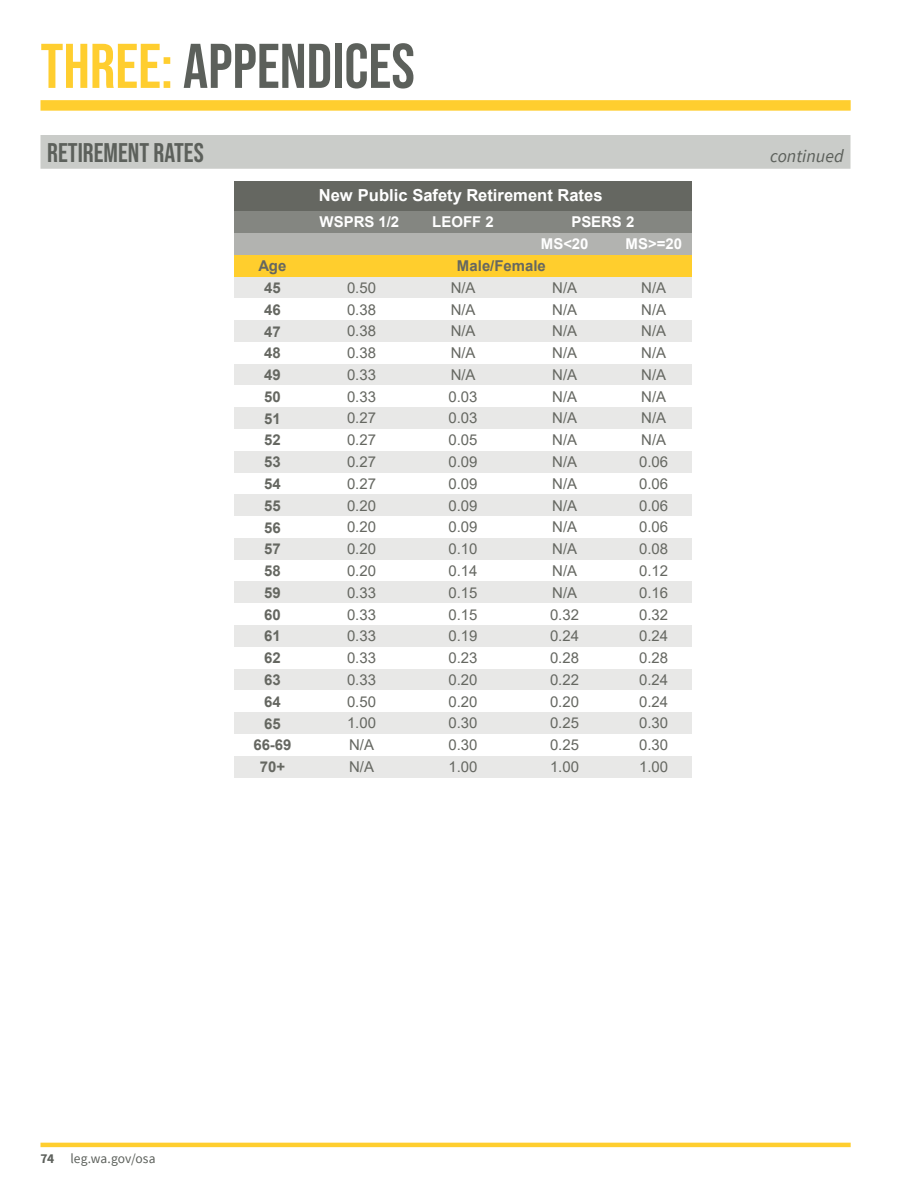
<style>
.page{position:relative;width:918px;height:1188px;background:#fff}
.page>*{position:absolute;margin:0;border:0;box-sizing:border-box;transform-origin:0 0}
.t1{font:63px "Bebas Neue";color:#5c605b}
.t2{font:27px "Bebas Neue";color:#5c605b}
.t3{font:italic 18px "Source Sans Pro";color:#5c605b}
.t4{font:700 16.5px "Arial";color:#fff}
.t5{font:15px "Arial";color:#656761}
.t6{font:700 15px/22.4px "Arial";color:#656761;text-align:center}
.t7{font:700 15px "Arial";color:#fff}
.t8{font:13.5px "Source Sans Pro";letter-spacing:.005em;color:#5c605b}
.s1{color:#ffce2f}
.s2{font-weight:700}
</style>
<div class="page">
<div style="left:40px;top:100px;width:811px;height:11px;background:#ffce2f"></div>
<hr style="left:40px;top:1143px;width:811px;height:4px;background:#ffce2f">
<div style="left:40px;top:135px;width:810px;height:34px;background:#caccc9"></div>
<div style="left:234px;top:181px;width:458px;height:30px;background:#656761"></div>
<div style="left:234px;top:211px;width:458px;height:22px;background:#848681"></div>
<div style="left:234px;top:233px;width:458px;height:22px;background:#b2b3b0"></div>
<div style="left:234px;top:255px;width:458px;height:22px;background:#ffce2d"></div>
<div style="left:234px;top:277px;width:458px;height:22px;background:#e8e8e7"></div>
<div style="left:234px;top:298px;width:458px;height:22px;background:#fff"></div>
<div style="left:234px;top:320px;width:458px;height:22px;background:#e8e8e7"></div>
<div style="left:234px;top:364px;width:458px;height:22px;background:#e8e8e7"></div>
<div style="left:234px;top:385px;width:458px;height:22px;background:#fff"></div>
<div style="left:234px;top:407px;width:458px;height:22px;background:#e8e8e7"></div>
<div style="left:234px;top:451px;width:458px;height:22px;background:#e8e8e7"></div>
<div style="left:234px;top:494px;width:458px;height:22px;background:#e8e8e7"></div>
<div style="left:234px;top:538px;width:458px;height:22px;background:#e8e8e7"></div>
<div style="left:234px;top:581px;width:458px;height:22px;background:#e8e8e7"></div>
<div style="left:234px;top:625px;width:458px;height:22px;background:#e8e8e7"></div>
<div style="left:234px;top:669px;width:458px;height:22px;background:#e8e8e7"></div>
<div style="left:234px;top:690px;width:458px;height:22px;background:#fff"></div>
<div style="left:234px;top:712px;width:458px;height:22px;background:#e8e8e7"></div>
<div style="left:234px;top:756px;width:458px;height:22px;background:#e8e8e7"></div>
<h1 class="t1" style="left:40px;top:30px;width:376px"><span class="s1">THREE:</span> APPENDICES</h1>
<h2 class="t2" style="left:47px;top:137px;width:158px">RETIREMENT RATES</h2>
<p class="t3" style="left:770px;top:145px;width:75px">continued</p>
<p class="t4" style="left:319px;top:184px;width:285px">New Public Safety Retirement Rates</p>
<p class="t6" style="left:259px;top:254px;width:29px">Age<br>45</p>
<p class="t7" style="left:320px;top:211px;width:81px">WSPRS 1/2</p>
<p class="t7" style="left:432px;top:211px;width:63px">LEOFF 2</p>
<p class="t7" style="left:571px;top:211px;width:64px">PSERS 2</p>
<p class="t7" style="left:541px;top:233px;width:49px">MS&lt;20</p>
<p class="t7" style="left:625px;top:233px;width:58px">MS&gt;=20</p>
<p class="t6" style="left:457px;top:254px;width:91px">Male/Female</p>
<p class="t5" style="left:347px;top:277px;width:31px">0.50</p>
<p class="t5" style="left:451px;top:277px;width:26px">N/A</p>
<p class="t5" style="left:552px;top:277px;width:26px">N/A</p>
<p class="t5" style="left:641px;top:277px;width:26px">N/A</p>
<p class="t6" style="left:264px;top:298px;width:18px">46</p>
<p class="t5" style="left:347px;top:299px;width:31px">0.38</p>
<p class="t5" style="left:451px;top:299px;width:26px">N/A</p>
<p class="t5" style="left:552px;top:299px;width:26px">N/A</p>
<p class="t5" style="left:641px;top:299px;width:26px">N/A</p>
<p class="t6" style="left:264px;top:320px;width:18px">47</p>
<p class="t5" style="left:347px;top:321px;width:31px">0.38</p>
<p class="t5" style="left:451px;top:321px;width:26px">N/A</p>
<p class="t5" style="left:552px;top:321px;width:26px">N/A</p>
<p class="t5" style="left:641px;top:321px;width:26px">N/A</p>
<p class="t6" style="left:264px;top:342px;width:18px">48</p>
<p class="t5" style="left:347px;top:343px;width:31px">0.38</p>
<p class="t5" style="left:451px;top:343px;width:26px">N/A</p>
<p class="t5" style="left:552px;top:343px;width:26px">N/A</p>
<p class="t5" style="left:641px;top:343px;width:26px">N/A</p>
<p class="t6" style="left:264px;top:364px;width:18px">49</p>
<p class="t5" style="left:347px;top:364px;width:31px">0.33</p>
<p class="t5" style="left:451px;top:364px;width:26px">N/A</p>
<p class="t5" style="left:552px;top:364px;width:26px">N/A</p>
<p class="t5" style="left:641px;top:364px;width:26px">N/A</p>
<p class="t6" style="left:264px;top:386px;width:18px">50</p>
<p class="t5" style="left:347px;top:386px;width:31px">0.33</p>
<p class="t5" style="left:449px;top:386px;width:31px">0.03</p>
<p class="t5" style="left:552px;top:386px;width:26px">N/A</p>
<p class="t5" style="left:641px;top:386px;width:26px">N/A</p>
<p class="t6" style="left:264px;top:407px;width:18px">51</p>
<p class="t5" style="left:347px;top:408px;width:31px">0.27</p>
<p class="t5" style="left:449px;top:408px;width:31px">0.03</p>
<p class="t5" style="left:552px;top:408px;width:26px">N/A</p>
<p class="t5" style="left:641px;top:408px;width:26px">N/A</p>
<p class="t6" style="left:264px;top:429px;width:18px">52</p>
<p class="t5" style="left:347px;top:430px;width:31px">0.27</p>
<p class="t5" style="left:449px;top:430px;width:31px">0.05</p>
<p class="t5" style="left:552px;top:430px;width:26px">N/A</p>
<p class="t5" style="left:641px;top:430px;width:26px">N/A</p>
<p class="t6" style="left:264px;top:451px;width:18px">53</p>
<p class="t5" style="left:347px;top:451px;width:31px">0.27</p>
<p class="t5" style="left:449px;top:451px;width:31px">0.09</p>
<p class="t5" style="left:552px;top:451px;width:26px">N/A</p>
<p class="t5" style="left:639px;top:451px;width:31px">0.06</p>
<p class="t6" style="left:264px;top:473px;width:18px">54</p>
<p class="t5" style="left:347px;top:473px;width:31px">0.27</p>
<p class="t5" style="left:449px;top:473px;width:31px">0.09</p>
<p class="t5" style="left:552px;top:473px;width:26px">N/A</p>
<p class="t5" style="left:639px;top:473px;width:31px">0.06</p>
<p class="t6" style="left:264px;top:495px;width:18px">55</p>
<p class="t5" style="left:347px;top:495px;width:31px">0.20</p>
<p class="t5" style="left:449px;top:495px;width:31px">0.09</p>
<p class="t5" style="left:552px;top:495px;width:26px">N/A</p>
<p class="t5" style="left:639px;top:495px;width:31px">0.06</p>
<p class="t6" style="left:264px;top:516px;width:18px">56</p>
<p class="t5" style="left:347px;top:517px;width:31px">0.20</p>
<p class="t5" style="left:449px;top:517px;width:31px">0.09</p>
<p class="t5" style="left:552px;top:517px;width:26px">N/A</p>
<p class="t5" style="left:639px;top:517px;width:31px">0.06</p>
<p class="t6" style="left:264px;top:538px;width:18px">57</p>
<p class="t5" style="left:347px;top:539px;width:31px">0.20</p>
<p class="t5" style="left:449px;top:539px;width:31px">0.10</p>
<p class="t5" style="left:552px;top:539px;width:26px">N/A</p>
<p class="t5" style="left:639px;top:539px;width:31px">0.08</p>
<p class="t6" style="left:264px;top:560px;width:18px">58</p>
<p class="t5" style="left:347px;top:560px;width:31px">0.20</p>
<p class="t5" style="left:449px;top:560px;width:31px">0.14</p>
<p class="t5" style="left:552px;top:560px;width:26px">N/A</p>
<p class="t5" style="left:639px;top:560px;width:31px">0.12</p>
<p class="t6" style="left:264px;top:582px;width:18px">59</p>
<p class="t5" style="left:347px;top:582px;width:31px">0.33</p>
<p class="t5" style="left:449px;top:582px;width:31px">0.15</p>
<p class="t5" style="left:552px;top:582px;width:26px">N/A</p>
<p class="t5" style="left:639px;top:582px;width:31px">0.16</p>
<p class="t6" style="left:264px;top:603px;width:18px">60</p>
<p class="t5" style="left:347px;top:604px;width:31px">0.33</p>
<p class="t5" style="left:449px;top:604px;width:31px">0.15</p>
<p class="t5" style="left:550px;top:604px;width:31px">0.32</p>
<p class="t5" style="left:639px;top:604px;width:31px">0.32</p>
<p class="t6" style="left:264px;top:625px;width:18px">61</p>
<p class="t5" style="left:347px;top:626px;width:31px">0.33</p>
<p class="t5" style="left:449px;top:626px;width:31px">0.19</p>
<p class="t5" style="left:550px;top:626px;width:31px">0.24</p>
<p class="t5" style="left:639px;top:626px;width:31px">0.24</p>
<p class="t6" style="left:264px;top:647px;width:18px">62</p>
<p class="t5" style="left:347px;top:647px;width:31px">0.33</p>
<p class="t5" style="left:449px;top:647px;width:31px">0.23</p>
<p class="t5" style="left:550px;top:647px;width:31px">0.28</p>
<p class="t5" style="left:639px;top:647px;width:31px">0.28</p>
<p class="t6" style="left:264px;top:669px;width:18px">63</p>
<p class="t5" style="left:347px;top:669px;width:31px">0.33</p>
<p class="t5" style="left:449px;top:669px;width:31px">0.20</p>
<p class="t5" style="left:550px;top:669px;width:31px">0.22</p>
<p class="t5" style="left:639px;top:669px;width:31px">0.24</p>
<p class="t6" style="left:264px;top:691px;width:18px">64</p>
<p class="t5" style="left:347px;top:691px;width:31px">0.50</p>
<p class="t5" style="left:449px;top:691px;width:31px">0.20</p>
<p class="t5" style="left:550px;top:691px;width:31px">0.20</p>
<p class="t5" style="left:639px;top:691px;width:31px">0.24</p>
<p class="t6" style="left:264px;top:712px;width:18px">65</p>
<p class="t5" style="left:347px;top:713px;width:31px">1.00</p>
<p class="t5" style="left:449px;top:713px;width:31px">0.30</p>
<p class="t5" style="left:550px;top:713px;width:31px">0.25</p>
<p class="t5" style="left:639px;top:713px;width:31px">0.30</p>
<p class="t6" style="left:253px;top:734px;width:40px">66-69</p>
<p class="t5" style="left:349px;top:735px;width:26px">N/A</p>
<p class="t5" style="left:449px;top:735px;width:31px">0.30</p>
<p class="t5" style="left:550px;top:735px;width:31px">0.25</p>
<p class="t5" style="left:639px;top:735px;width:31px">0.30</p>
<p class="t6" style="left:260px;top:756px;width:27px">70+</p>
<p class="t5" style="left:349px;top:756px;width:26px">N/A</p>
<p class="t5" style="left:449px;top:756px;width:31px">1.00</p>
<p class="t5" style="left:550px;top:756px;width:31px">1.00</p>
<p class="t5" style="left:639px;top:756px;width:31px">1.00</p>
<p class="t8" style="left:40px;top:1150px;width:117px"><span class="s2">74</span> leg.wa.gov/osa</p>
</div>
